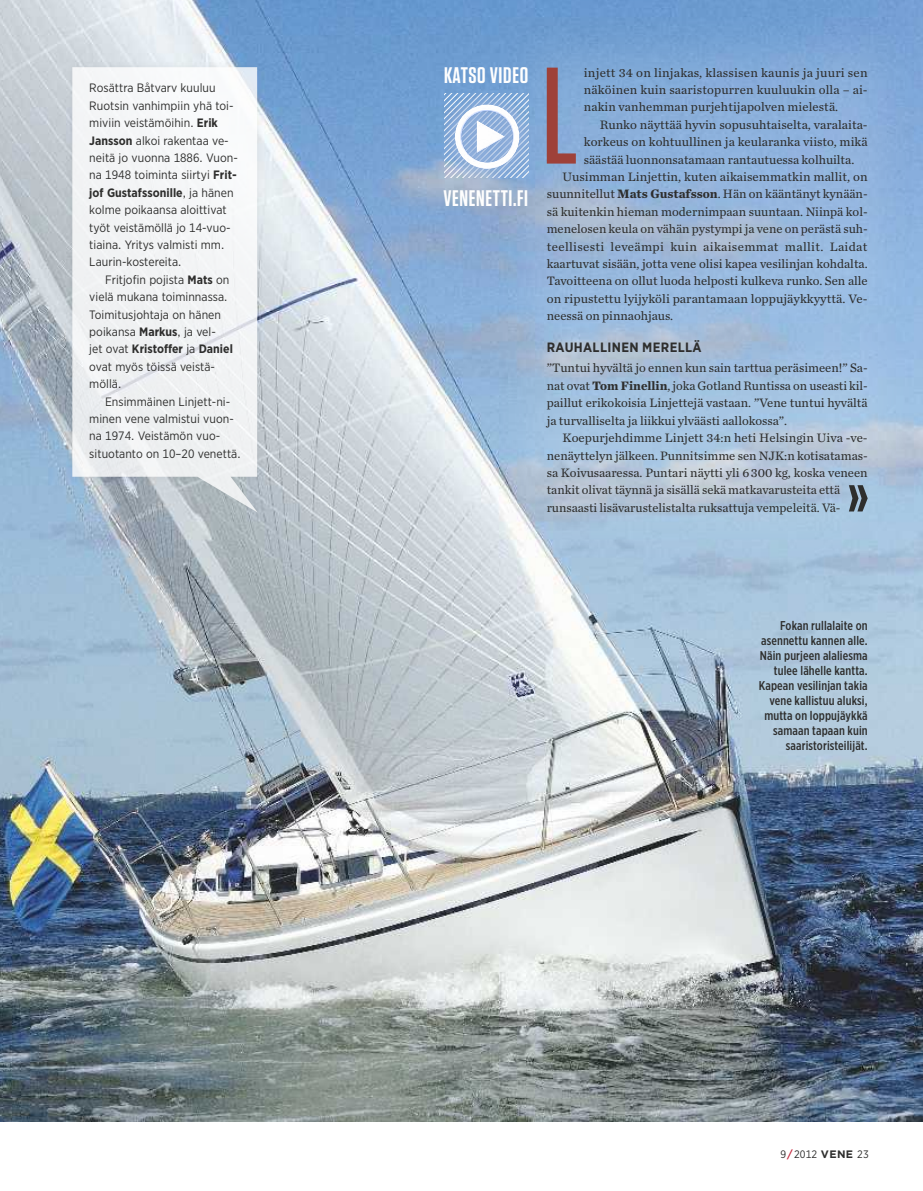
<style>
.page{position:relative;width:923px;height:1191px;background:#fff}
.page>*{position:absolute;margin:0;border:0;box-sizing:border-box;transform-origin:0 0}
.t1{font:500 137.1px "Tungsten";color:#9e4139}
.t2{font:600 22.5px "Tungsten";letter-spacing:.03em;color:#fefefe}
.t3{font:700 13.5px "Gotham Narrow";letter-spacing:.025em;color:#2e2e2d}
.t4{font:12.75px/17.4px "Chronicle Text G2";color:#2e2e2d;text-align:justify}
.t5{font:500 12.75px/15px "Gotham X Narrow";letter-spacing:.01em;color:#2e2e2d;text-align:right}
.t6{font:12.75px "Chronicle Text G2";letter-spacing:.025em;color:#2e2e2d}
.t7{font:12.15px/17.4px "Gotham Narrow";letter-spacing:.005em;color:#2e2e2d}
.t8{font:10.8px "Gotham Narrow";letter-spacing:.01em;color:#2e2e2d}
.s1{font-weight:700}
.s2{font-family:"Gotham";font-weight:500;color:#c32339}
.s3{font-family:"Gotham";font-weight:700}
</style>
<div class="page">
<img style="left:0;top:0;width:923px;height:1121px">
<div style="left:482px;top:4px;width:440px;height:564px;background:#fefefe;opacity:.14"></div>
<div style="left:63px;top:58px;width:202px;height:461px;background:#2e2e2d;opacity:.1"></div>
<svg style="left:72px;top:67px;width:186px;height:445px;fill:#f2f3f5"></svg>
<svg style="left:849px;top:485px;width:18px;height:26px"></svg>
<div style="left:435px;top:85px;width:100px;height:100px;background:#96b2dd;opacity:.75"></div>
<svg style="left:444px;top:94px;width:84px;height:84px;background:#9bb9dc"></svg>
<div style="left:452px;top:104px;width:69px;height:67px;background:#2c467c;opacity:.48"></div>
<p class="t7" style="left:89px;top:79px;width:150px">Rosättra Båtvarv kuuluu<br>Ruotsin vanhimpiin yhä toi&shy;miviin veistämöihin. <span class="s1">erik<br>Jansson</span> alkoi rakentaa ve&shy;neitä jo vuonna 1886. Vuon&shy;na 1948 toiminta siirtyi <span class="s1">Frit&shy;jof Gustafssonille</span>, ja hänen kolme poikaansa aloittivat työt veistämöllä jo 14-vuo&shy;tiaina. Yritys valmisti mm.<br>Laurin-kostereita.</p>
<p class="t7" style="left:89px;top:270px;width:145px;text-indent:16px">Fritjofin pojista <span class="s1">mats</span> on vielä mukana toiminnassa.<br>Toimitusjohtaja on hänen poikansa <span class="s1">markus</span>, ja vel-<br>jet ovat <span class="s1">Kristoffer</span> ja <span class="s1">Daniel </span>ovat myös töissä veistä&shy;möllä.</p>
<p class="t7" style="left:89px;top:392px;width:153px;text-indent:16px">Ensimmäinen Linjett-ni&shy;minen vene valmistui vuon&shy;na 1974. Veistämön vuo&shy;situotanto on 10–20 venettä.</p>
<h2 class="t2" style="left:444px;top:63px;width:86px">KATSO VIDEO</h2>
<h2 class="t2" style="left:443px;top:187px;width:86px">VENENETTI.FI</h2>
<h1 class="t1" style="left:541px;top:45px;width:39px">L</h1>
<p class="t4" style="left:584px;top:63px;width:285px">injett 34 on linjakas, klassisen kaunis ja juuri sen näköinen kuin saaristopurren kuuluukin olla – ai&shy;nakin vanhemman purjehtijapolven mielestä.</p>
<p class="t4" style="left:599px;top:115px;width:269px">Runko näyttää hyvin sopusuhtaiselta, varalaita-</p>
<p class="t4" style="left:584px;top:132px;width:285px">korkeus on kohtuullinen ja keularanka viisto, mikä</p>
<p class="t4" style="left:584px;top:150px;width:272px">säästää luonnonsatamaan rantautuessa kolhuilta.</p>
<p class="t4" style="left:562px;top:167px;width:306px">Uusimman Linjettin, kuten aikaisemmatkin mallit, on</p>
<p class="t4" style="left:547px;top:185px;width:322px">suunnitellut <span class="s1">Mats Gustafsson</span>. Hän on kääntänyt kynään-</p>
<p class="t4" style="left:547px;top:202px;width:322px">sä kuitenkin hieman modernimpaan suuntaan. Niinpä kol-</p>
<p class="t4" style="left:547px;top:219px;width:322px">menelosen keula on vähän pystympi ja vene on perästä suh-</p>
<p class="t6" style="left:547px;top:237px;width:322px">teellisesti leveämpi kuin aikaisemmat mallit. Laidat</p>
<p class="t4" style="left:547px;top:254px;width:322px">kaartuvat sisään, jotta vene olisi kapea vesilinjan kohdalta.</p>
<p class="t4" style="left:547px;top:272px;width:322px">Tavoitteena on ollut luoda helposti kulkeva runko. Sen alle</p>
<p class="t4" style="left:547px;top:289px;width:322px">on ripustettu lyijyköli parantamaan loppujäykkyyttä. Ve-</p>
<p class="t4" style="left:547px;top:306px;width:128px">neessä on pinnaohjaus.</p>
<p class="t3" style="left:547px;top:338px;width:156px">Rauhallinen meRellä</p>
<p class="t4" style="left:547px;top:359px;width:322px">”Tuntui hyvältä jo ennen kun sain tarttua peräsimeen!” Sa&shy;nat ovat <span class="s1">Tom Finellin</span>, joka Gotland Runtissa on useasti kil&shy;paillut erikokoisia Linjettejä vastaan. ”Vene tuntui hyvältä ja turvalliselta ja liikkui ylväästi aallokossa”.</p>
<p class="t4" style="left:547px;top:428px;width:322px;text-align:left;text-indent:16px">Koepurjehdimme Linjett 34:n heti Helsingin Uiva -ve&shy;nenäyttelyn jälkeen. Punnitsimme sen NJK:n kotisatamas&shy;sa Koivusaaressa. Puntari näytti yli 6 300 kg, koska veneen tankit olivat täynnä ja sisällä sekä matkavarusteita että runsaasti lisävarustelistalta ruksattuja vempeleitä. Vä-</p>
<p class="t5" style="left:759px;top:618px;width:110px">Fokan rullalaite on asennettu kannen alle.<br>Näin purjeen alaliesma tulee lähelle kantta.<br>Kapean vesilinjan takia vene kallistuu aluksi, mutta on loppujäykkä samaan tapaan kuin saaristoristeilijät.</p>
<p class="t8" style="left:780px;top:1147px;width:90px">9 <span class="s2">/</span> 2012 <span class="s3">VENE</span> 23</p>
</div>
